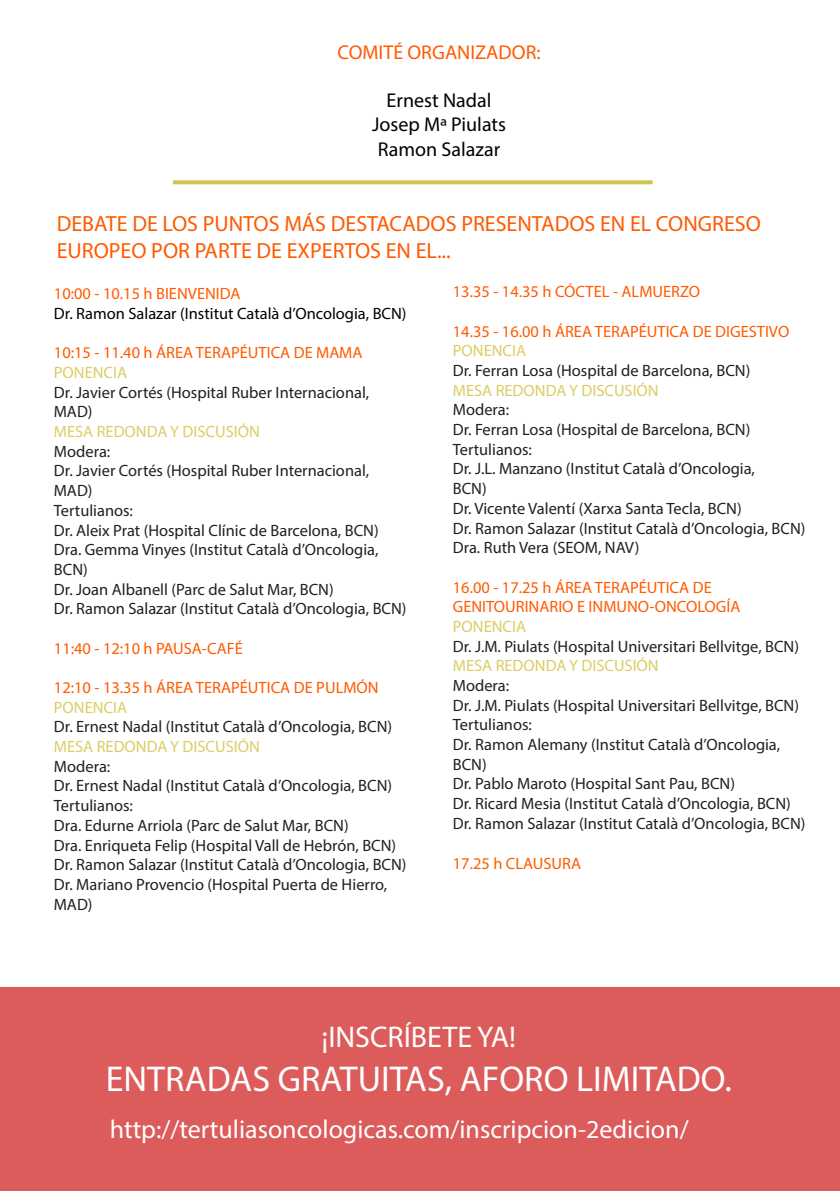
<style>
.page{position:relative;width:840px;height:1191px;background:#fff}
.page>*{position:absolute;margin:0;border:0;box-sizing:border-box;transform-origin:0 0}
.t1{font:36px "Myriad Pro";color:#fff}
.t2{font:30px "Myriad Pro";color:#fff}
.t3{font:26px "Myriad Pro";color:#fff}
.t4{font:22px/26.4px "Myriad Pro";color:#ff5a00}
.t5{font:20px "Myriad Pro";color:#000}
.t6{font:20px "Myriad Pro";color:#ff5a00}
.t7{font:16.4px/19.6px "Myriad Pro";color:#231f20}
.t8{font:16.4px "Myriad Pro";color:#ff5a00}
.t9{font:16.4px "Myriad Pro";color:#dbcd63}
.t10{font:16.4px "Myriad Pro";color:#000}
</style>
<div class="page">
<svg style="left:173px;top:180px;width:479px;height:4px;background:#d3c75d"></svg>
<div style="left:0;top:987px;width:839px;height:204px;background:#dc5b5b"></div>
<p class="t6" style="left:337px;top:40px;width:204px">COMITÉ ORGANIZADOR:</p>
<p class="t5" style="left:386px;top:88px;width:106px">Ernest Nadal</p>
<p class="t5" style="left:372px;top:112px;width:136px">Josep Mª Piulats</p>
<p class="t5" style="left:377px;top:136px;width:124px">Ramon Salazar</p>
<p class="t4" style="left:57px;top:210px;width:705px">DEBATE DE LOS PUNTOS MÁS DESTACADOS PRESENTADOS EN EL CONGRESO<br>EUROPEO POR PARTE DE EXPERTOS EN EL...</p>
<p class="t8" style="left:54px;top:284px;width:188px">10:00 - 10.15 h BIENVENIDA</p>
<p class="t10" style="left:54px;top:303px;width:354px">Dr. Ramon Salazar (Institut Català d’Oncologia, BCN)</p>
<p class="t8" style="left:54px;top:343px;width:310px">10:15 - 11.40 h ÁREA TERAPÉUTICA DE MAMA</p>
<p class="t9" style="left:54px;top:362px;width:75px">PONENCIA</p>
<p class="t7" style="left:54px;top:382px;width:316px">Dr. Javier Cortés (Hospital Ruber Internacional,<br>MAD)</p>
<p class="t9" style="left:54px;top:421px;width:207px">MESA REDONDA Y DISCUSIÓN</p>
<p class="t7" style="left:54px;top:441px;width:58px">Modera:</p>
<p class="t7" style="left:54px;top:461px;width:316px">Dr. Javier Cortés (Hospital Ruber Internacional,<br>MAD)</p>
<p class="t7" style="left:54px;top:500px;width:81px">Tertulianos:</p>
<p class="t7" style="left:54px;top:520px;width:326px">Dr. Aleix Prat (Hospital Clínic de Barcelona, BCN)</p>
<p class="t7" style="left:54px;top:539px;width:326px">Dra. Gemma Vinyes (Institut Català d’Oncologia,<br>BCN)</p>
<p class="t7" style="left:54px;top:579px;width:281px">Dr. Joan Albanell (Parc de Salut Mar, BCN)</p>
<p class="t7" style="left:54px;top:599px;width:354px">Dr. Ramon Salazar (Institut Català d’Oncologia, BCN)</p>
<p class="t8" style="left:54px;top:638px;width:190px">11:40 - 12:10 h PAUSA-CAFÉ</p>
<p class="t8" style="left:54px;top:677px;width:326px">12:10 - 13.35 h ÁREA TERAPÉUTICA DE PULMÓN</p>
<p class="t9" style="left:54px;top:697px;width:75px">PONENCIA</p>
<p class="t7" style="left:54px;top:717px;width:339px">Dr. Ernest Nadal (Institut Català d’Oncologia, BCN)</p>
<p class="t9" style="left:54px;top:736px;width:207px">MESA REDONDA Y DISCUSIÓN</p>
<p class="t7" style="left:54px;top:756px;width:58px">Modera:</p>
<p class="t7" style="left:54px;top:776px;width:339px">Dr. Ernest Nadal (Institut Català d’Oncologia, BCN)</p>
<p class="t7" style="left:54px;top:795px;width:81px">Tertulianos:</p>
<p class="t7" style="left:54px;top:815px;width:296px">Dra. Edurne Arriola (Parc de Salut Mar, BCN)</p>
<p class="t7" style="left:54px;top:835px;width:343px">Dra. Enriqueta Felip (Hospital Vall de Hebrón, BCN)</p>
<p class="t7" style="left:54px;top:854px;width:354px">Dr. Ramon Salazar (Institut Català d’Oncologia, BCN)</p>
<p class="t7" style="left:54px;top:874px;width:334px">Dr. Mariano Provencio (Hospital Puerta de Hierro,<br>MAD)</p>
<p class="t8" style="left:452px;top:282px;width:249px">13.35 - 14.35 h CÓCTEL - ALMUERZO</p>
<p class="t8" style="left:452px;top:321px;width:338px">14.35 - 16.00 h ÁREA TERAPÉUTICA DE DIGESTIVO</p>
<p class="t9" style="left:452px;top:341px;width:75px">PONENCIA</p>
<p class="t7" style="left:452px;top:360px;width:299px">Dr. Ferran Losa (Hospital de Barcelona, BCN)</p>
<p class="t9" style="left:452px;top:380px;width:207px">MESA REDONDA Y DISCUSIÓN</p>
<p class="t7" style="left:452px;top:400px;width:58px">Modera:</p>
<p class="t7" style="left:452px;top:419px;width:299px">Dr. Ferran Losa (Hospital de Barcelona, BCN)</p>
<p class="t7" style="left:452px;top:439px;width:81px">Tertulianos:</p>
<p class="t7" style="left:452px;top:459px;width:303px">Dr. J.L. Manzano (Institut Català d’Oncologia,<br>BCN)</p>
<p class="t7" style="left:452px;top:498px;width:290px">Dr. Vicente Valentí (Xarxa Santa Tecla, BCN)</p>
<p class="t7" style="left:452px;top:518px;width:354px">Dr. Ramon Salazar (Institut Català d’Oncologia, BCN)</p>
<p class="t7" style="left:452px;top:537px;width:188px">Dra. Ruth Vera (SEOM, NAV)</p>
<p class="t8" style="left:452px;top:577px;width:260px">16.00 - 17.25 h ÁREA TERAPÉUTICA DE</p>
<p class="t8" style="left:452px;top:596px;width:289px">GENITOURINARIO E INMUNO-ONCOLOGÍA</p>
<p class="t9" style="left:452px;top:616px;width:75px">PONENCIA</p>
<p class="t7" style="left:452px;top:636px;width:347px">Dr. J.M. Piulats (Hospital Universitari Bellvitge, BCN)</p>
<p class="t9" style="left:452px;top:655px;width:207px">MESA REDONDA Y DISCUSIÓN</p>
<p class="t7" style="left:452px;top:675px;width:58px">Modera:</p>
<p class="t7" style="left:452px;top:695px;width:347px">Dr. J.M. Piulats (Hospital Universitari Bellvitge, BCN)</p>
<p class="t7" style="left:452px;top:715px;width:81px">Tertulianos:</p>
<p class="t7" style="left:452px;top:734px;width:329px">Dr. Ramon Alemany (Institut Català d’Oncologia,<br>BCN)</p>
<p class="t7" style="left:452px;top:774px;width:283px">Dr. Pablo Maroto (Hospital Sant Pau, BCN)</p>
<p class="t7" style="left:452px;top:793px;width:339px">Dr. Ricard Mesia (Institut Català d’Oncologia, BCN)</p>
<p class="t7" style="left:452px;top:813px;width:354px">Dr. Ramon Salazar (Institut Català d’Oncologia, BCN)</p>
<p class="t8" style="left:452px;top:853px;width:130px">17.25 h CLAUSURA</p>
<p class="t2" style="left:321px;top:1018px;width:196px">¡INSCRÍBETE YA!</p>
<p class="t1" style="left:106px;top:1056px;width:627px">ENTRADAS GRATUITAS, AFORO LIMITADO.</p>
<p class="t3" style="left:110px;top:1113px;width:580px">http://tertuliasoncologicas.com/inscripcion-2edicion/</p>
</div>
